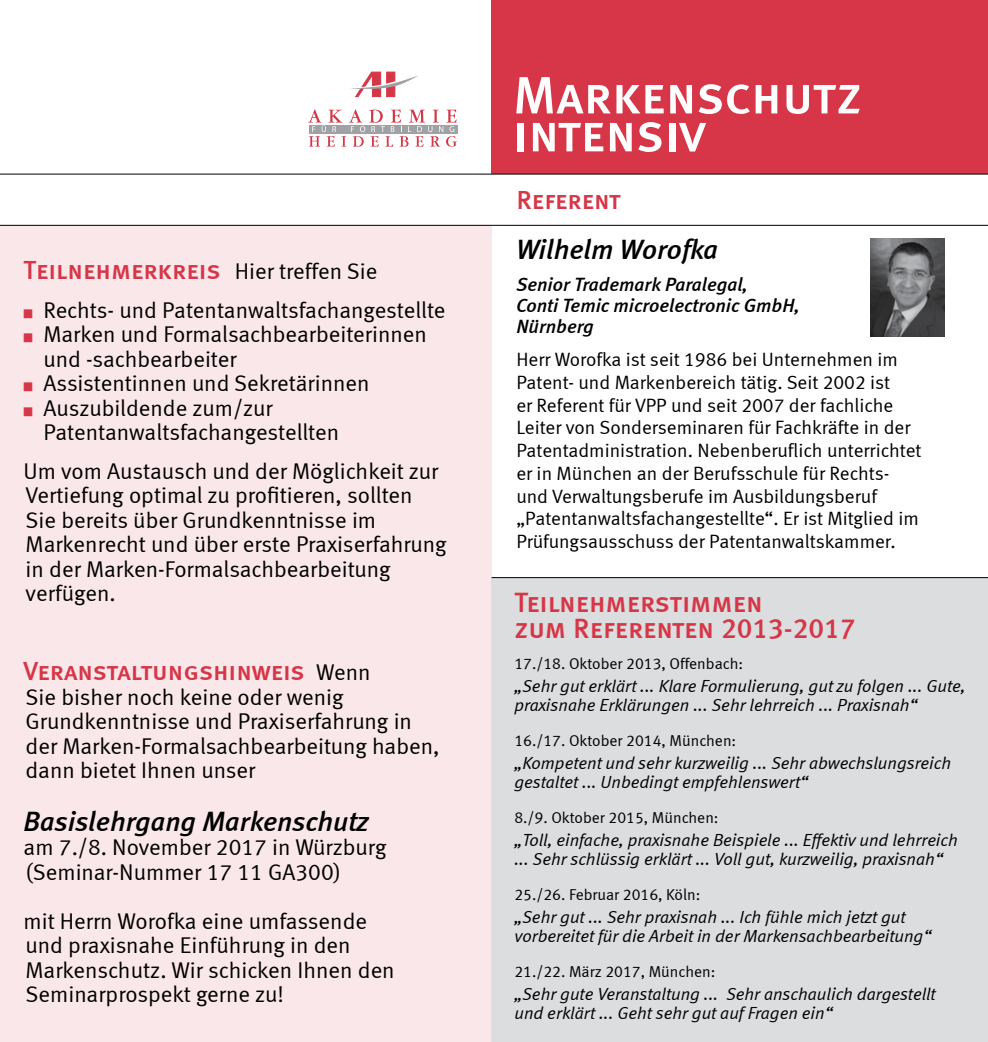
<style>
.page{position:relative;width:988px;height:1042px;background:#fff}
.page>*{position:absolute;margin:0;border:0;box-sizing:border-box;transform-origin:0 0}
.t1{font:52.5px/38px "Meta Medium LF Caps";letter-spacing:-.005em;color:#fff}
.t2{font:italic 28px "Meta Medium LF";color:#000}
.t3{font:28px/26.2px "Meta Medium LF Caps";color:#d63647}
.t4{font:26.25px "Meta Medium LF Caps";color:#d63647}
.t5{font:22.75px/24.5px "Meta Normal LF";color:#000}
.t6{font:19.25px/22.8px "Meta Normal LF";color:#000}
.t7{font:italic 19.25px/21px "Meta Medium LF";color:#000}
.t8{font:italic 17.5px/19.2px "Meta Normal LF";color:#000}
.t9{font:15.75px "Meta Normal LF";color:#000}
.s1{font-family:"Meta Normal LF";font-size:22.75px;color:#000}
.s2{color:#d63647}
</style>
<div class="page">
<div style="left:491px;top:0;width:496px;height:174px;background:#d63647"></div>
<svg style="left:351px;top:72px;width:67px;height:25px"></svg>
<svg style="left:308px;top:109px;width:149px;height:38px"></svg>
<hr style="left:0;top:174px;width:987px;height:1px;background:#000">
<div style="left:0;top:225px;width:491px;height:817px;background:#fae7e9"></div>
<div style="left:491px;top:578px;width:496px;height:464px;background:#dcddde"></div>
<hr style="left:0;top:225px;width:987px;height:1px;background:#000">
<img style="left:870px;top:239px;width:74px;height:98px">
<hr style="left:491px;top:577px;width:496px;height:1px;background:#000">
<p class="t4" style="left:24px;top:255px;width:355px">Teilnehmerkreis <span class="s1">Hier treffen Sie</span></p>
<p class="t5" style="left:24px;top:297px;width:423px"><span class="s2">■</span> Rechts- und Patentanwaltsfachangestellte</p>
<p class="t5" style="left:43px;top:322px;width:385px;text-indent:-20px"><span class="s2">■</span> Marken und Formalsachbearbeiterinnen und -sachbearbeiter</p>
<p class="t5" style="left:24px;top:371px;width:347px"><span class="s2">■</span> Assistentinnen und Sekretärinnen</p>
<p class="t5" style="left:43px;top:395px;width:297px;text-indent:-20px"><span class="s2">■</span> Auszubildende zum/zur<br>Patentanwaltsfachangestellten</p>
<p class="t5" style="left:24px;top:458px;width:424px">Um vom Austausch und der Möglichkeit zur Vertiefung optimal zu profitieren, sollten Sie bereits über Grundkenntnisse im Markenrecht und über erste Praxiserfahrung in der Marken-Formalsachbearbeitung verfügen.</p>
<p class="t4" style="left:24px;top:656px;width:348px">Veranstaltungshinweis <span class="s1">Wenn</span></p>
<p class="t5" style="left:26px;top:684px;width:415px">Sie bisher noch keine oder wenig Grundkenntnisse und Praxiserfahrung in der Marken-Formalsachbearbeitung haben, dann bietet Ihnen unser</p>
<p class="t2" style="left:24px;top:804px;width:346px">Basislehrgang Markenschutz</p>
<p class="t5" style="left:24px;top:834px;width:364px">am 7./8. November 2017 in Würzburg (Seminar-Nummer 17 11 GA300)</p>
<p class="t5" style="left:24px;top:908px;width:372px">mit Herrn Worofka eine umfassende und praxisnahe Einführung in den Markenschutz. Wir schicken Ihnen den Seminarprospekt gerne zu!</p>
<h1 class="t1" style="left:512px;top:76px;width:351px">Markenschutz intensiv</h1>
<p class="t4" style="left:516px;top:185px;width:106px">Referent</p>
<p class="t2" style="left:516px;top:233px;width:203px">Wilhelm Worofka</p>
<p class="t7" style="left:516px;top:273px;width:285px">Senior Trademark Paralegal,<br>Conti Temic microelectronic GmbH,<br>Nürnberg</p>
<p class="t6" style="left:516px;top:348px;width:406px">Herr Worofka ist seit 1986 bei Unternehmen im Patent- und Markenbereich tätig. Seit 2002 ist<br>er Referent für VPP und seit 2007 der fachliche Leiter von Sonderseminaren für Fachkräfte in der Patentadministration. Nebenberuflich unterrichtet er in München an der Berufsschule für Rechts&shy;und Verwaltungsberufe im Ausbildungsberuf „Patentanwaltsfachangestellte“. Er ist Mitglied im Prüfungsausschuss der Patentanwaltskammer.</p>
<p class="t3" style="left:514px;top:588px;width:342px">Teilnehmerstimmen<br>zum Referenten 2013-2017</p>
<p class="t9" style="left:514px;top:655px;width:230px">17./18. Oktober 2013, Offenbach:</p>
<p class="t8" style="left:514px;top:676px;width:453px">„Sehr gut erklärt ... Klare Formulierung, gut zu folgen ... Gute, praxisnahe Erklärungen ... Sehr lehrreich ... Praxisnah“</p>
<p class="t9" style="left:514px;top:732px;width:223px">16./17. Oktober 2014, München:</p>
<p class="t8" style="left:514px;top:753px;width:438px">„Kompetent und sehr kurzweilig ... Sehr abwechslungsreich gestaltet ... Unbedingt empfehlenswert“</p>
<p class="t9" style="left:514px;top:809px;width:205px">8./9. Oktober 2015, München:</p>
<p class="t8" style="left:514px;top:830px;width:444px">„Toll, einfache, praxisnahe Beispiele ... Effektiv und lehrreich ... Sehr schlüssig erklärt ... Voll gut, kurzweilig, praxisnah“</p>
<p class="t9" style="left:514px;top:886px;width:187px">25./26. Februar 2016, Köln:</p>
<p class="t8" style="left:514px;top:907px;width:418px">„Sehr gut ... Sehr praxisnah ... Ich fühle mich jetzt gut vorbereitet für die Arbeit in der Markensachbearbeitung“</p>
<p class="t9" style="left:514px;top:963px;width:202px">21./22. März 2017, München:</p>
<p class="t8" style="left:514px;top:984px;width:422px">„Sehr gute Veranstaltung ... Sehr anschaulich dargestellt und erklärt ... Geht sehr gut auf Fragen ein“</p>
</div>
